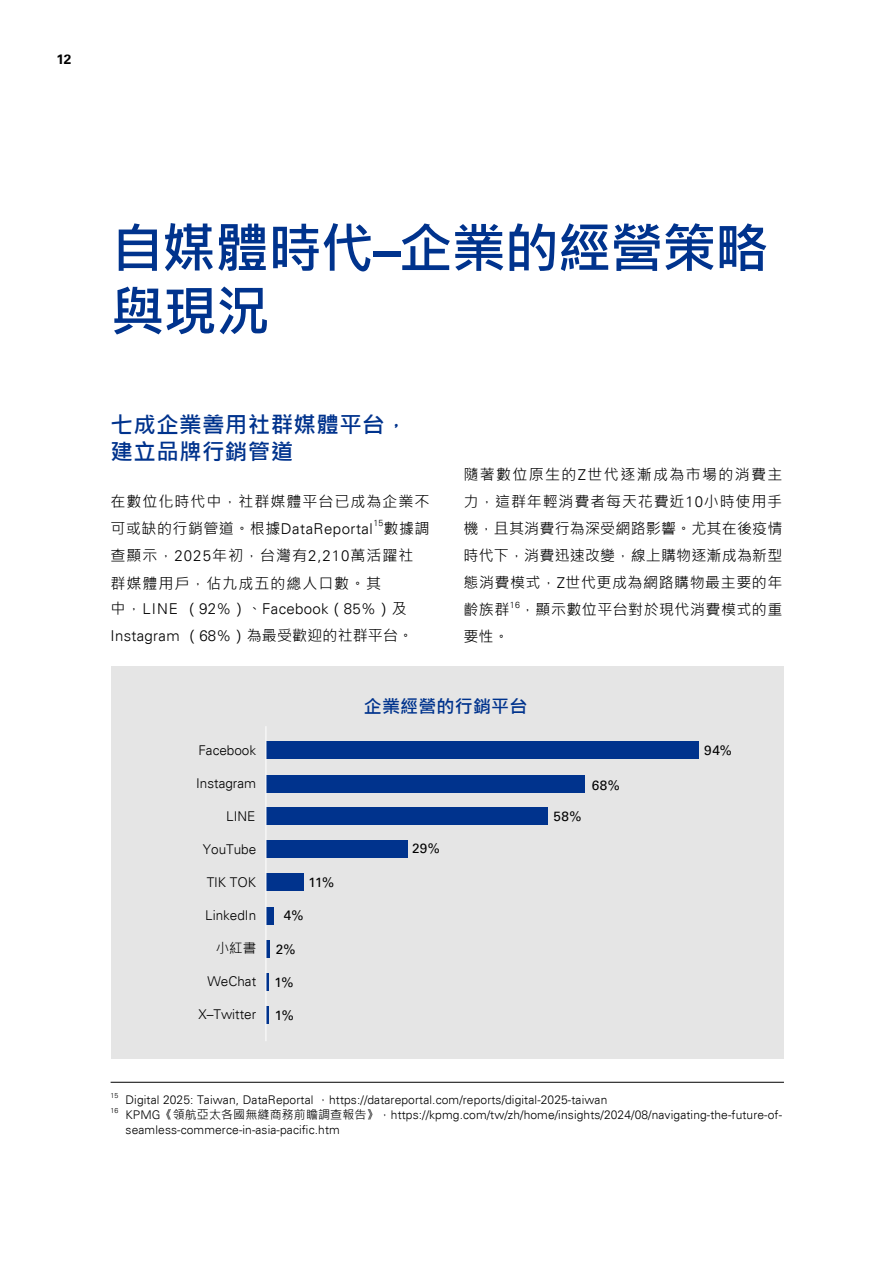
<style>
.page{position:relative;width:893px;height:1263px;background:#fff}
.page>*{position:absolute;margin:0;border:0;box-sizing:border-box;transform-origin:0 0}
.t1{font:700 54px/63px "Microsoft Jheng Hei";letter-spacing:-.025em;color:#00338d}
.t2{font:700 22.5px/27px "Microsoft Jheng Hei";letter-spacing:.015em;color:#00338d}
.t3{font:700 18px "Microsoft Jheng Hei";letter-spacing:.01em;color:#00338d}
.t4{font:15px/27px "Microsoft Jheng Hei";letter-spacing:.035em;color:#000;text-align:justify}
.t5{font:15px/27.6px "Microsoft Jheng Hei";letter-spacing:.065em;color:#000}
.t6{font:300 15px "Univers";letter-spacing:.03em;color:#000}
.t7{font:15px "Microsoft Jheng Hei";letter-spacing:.01em;color:#000}
.t8{font:300 13.5px "Univers";color:#000}
.t9{font:13.5px "Universfor KPMG";letter-spacing:.04em;color:#000}
.t10{font:300 13.5px "Univers 45";color:#000}
.t11{font:13.5px "Microsoft Jheng Hei";color:#000}
.t12{font:700 13.5px "Universfor KPMG";color:#000}
.t13{font:300 12px/15px "Univers";letter-spacing:.01em;color:#000}
.t14{font:300 8.7px "Univers";color:#000}
.t15{font:300 7.05px "Univers";color:#000}
.s1{font-family:"Universfor KPMG"}
.s2{font-family:"Microsoft Jheng Hei";font-weight:400}
.s3{font-family:"Univers";font-weight:300}
.s4{font-family:"Univers 45"}
</style>
<div class="page">
<hr style="left:111px;top:1082px;width:673px;height:1px;background:#000">
<div style="left:111px;top:666px;width:672px;height:393px;background:#e5e5e5"></div>
<div style="left:266px;top:741px;width:432px;height:17px;background:#00338d"></div>
<div style="left:266px;top:807px;width:282px;height:18px;background:#00338d"></div>
<div style="left:266px;top:907px;width:8px;height:17px;background:#00338d"></div>
<div style="left:266px;top:775px;width:319px;height:17px;background:#00338d"></div>
<div style="left:266px;top:873px;width:38px;height:18px;background:#00338d"></div>
<div style="left:266px;top:841px;width:141px;height:17px;background:#00338d"></div>
<hr style="left:266px;top:973px;width:3px;height:18px;background:#00338d">
<svg style="left:266px;top:940px;width:4px;height:18px"></svg>
<hr style="left:266px;top:1006px;width:3px;height:17px;background:#00338d">
<hr style="left:265px;top:726px;width:1px;height:315px;background:#fff">
<p class="t12" style="left:56px;top:51px;width:17px">12</p>
<h1 class="t1" style="left:111px;top:217px;width:660px">自媒體時代<span class="s1">–</span>企業的經營策略與現況</h1>
<h2 class="t2" style="left:111px;top:411px;width:299px">七成企業善用社群媒體平台，建立品牌行銷管道</h2>
<p class="t5" style="left:111px;top:488px;width:320px">在數位化時代中，社群媒體平台已成為企業不</p>
<p class="t6" style="left:111px;top:519px;width:264px"><span class="s2">可或缺的行銷管道。根據</span>DataReportal</p>
<p class="t14" style="left:373px;top:518px;width:12px">15</p>
<p class="t5" style="left:111px;top:514px;width:320px;text-indent:273px">數據調查顯示，<span class="s3">2025</span>年初，台灣有<span class="s3">2,210</span>萬活躍社群媒體用戶，佔九成五的總人口數。其</p>
<p class="t6" style="left:111px;top:600px;width:298px"><span class="s2">中，</span>L<span class="s4">INE</span> <span class="s2">（</span>92%<span class="s2">）、</span>Facebook<span class="s2">（</span>8<span class="s4">5</span>%<span class="s2">）及</span></p>
<p class="t7" style="left:111px;top:626px;width:304px"><span class="s3">Instagram</span> （<span class="s3">68%</span>）為最受歡迎的社群平台。</p>
<p class="t4" style="left:463px;top:461px;width:320px">隨著數位原生的<span class="s3">Z</span>世代逐漸成為市場的消費主力，這群年輕消費者每天花費近<span class="s3">10</span>小時使用手機，且其消費行為深受網路影響。尤其在後疫情時代下，消費迅速改變，線上購物逐漸成為新型態消費模式，<span class="s3">Z</span>世代更成為網路購物最主要的年齡族群</p>
<p class="t14" style="left:510px;top:599px;width:11px">16</p>
<p class="t4" style="left:520px;top:596px;width:264px">，顯示數位平台對於現代消費模式的重</p>
<p class="t4" style="left:463px;top:623px;width:47px">要性。</p>
<p class="t8" style="left:198px;top:742px;width:59px">Facebook</p>
<p class="t8" style="left:196px;top:775px;width:62px">Instagram</p>
<p class="t10" style="left:226px;top:808px;width:31px">LINE</p>
<p class="t8" style="left:203px;top:841px;width:55px">YouTube</p>
<p class="t8" style="left:207px;top:874px;width:51px">TIK TOK</p>
<p class="t8" style="left:205px;top:907px;width:53px">LinkedIn</p>
<p class="t11" style="left:216px;top:940px;width:42px">小紅書</p>
<p class="t8" style="left:207px;top:973px;width:50px">WeChat</p>
<p class="t8" style="left:198px;top:1006px;width:59px">X–Twitter</p>
<p class="t9" style="left:308px;top:874px;width:27px">11%</p>
<p class="t9" style="left:284px;top:907px;width:21px">4%</p>
<p class="t9" style="left:276px;top:941px;width:21px">2%</p>
<p class="t9" style="left:275px;top:974px;width:21px">1%</p>
<p class="t9" style="left:275px;top:1007px;width:21px">1%</p>
<h3 class="t3" style="left:364px;top:695px;width:165px">企業經營的行銷平台</h3>
<p class="t9" style="left:412px;top:840px;width:29px">29%</p>
<p class="t9" style="left:553px;top:808px;width:29px">58%</p>
<p class="t9" style="left:592px;top:777px;width:30px">68%</p>
<p class="t9" style="left:704px;top:742px;width:29px">94%</p>
<p class="t15" style="left:111px;top:1092px;width:9px">15</p>
<p class="t13" style="left:125px;top:1093px;width:483px">Digital 2025: Taiwan, DataReportal <span class="s2">，</span>https://datareportal.com/reports/digital-2025-taiwan</p>
<p class="t15" style="left:111px;top:1107px;width:9px">16</p>
<p class="t13" style="left:125px;top:1108px;width:658px">KPMG<span class="s2">《領航亞太各國無縫商務前瞻調查報告》，</span>https://kpmg.com/tw/zh/home/insights/2024/08/navigating-the-future-of&shy;seamless-commerce-in-asia-pacific.htm</p>
</div>
